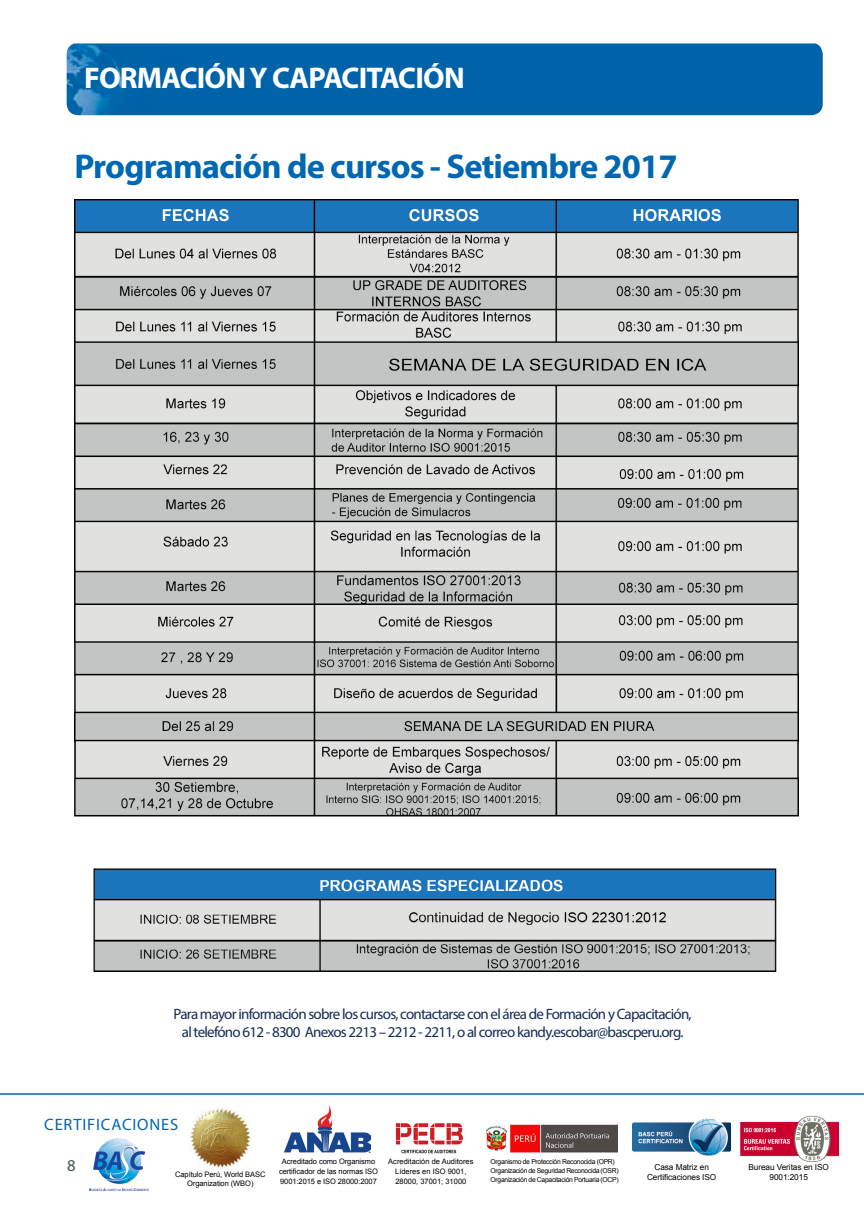
<style>
.page{position:relative;width:864px;height:1212px;background:#fff}
.page>*{position:absolute;margin:0;border:0;box-sizing:border-box;transform-origin:0 0}
.t1{font:700 34.5px "Myriad Pro";letter-spacing:-.025em;color:#0067b2}
.t2{font:700 30px "Myriad Pro";letter-spacing:-.025em;color:#fff}
.t3{font:16.5px "Myriad Pro";letter-spacing:.05em;color:#0067b2}
.t4{font:16.5px "Myriad Pro";color:#3e5052}
.t5{font:15px/18px "Myriad Pro";letter-spacing:-.05em;color:#162b57;text-align:center}
.t6{font:8.25px/10.5px "Arial";letter-spacing:-.01em;color:#000;text-align:center}
.t7{font:7.5px/9.8px "Arial";letter-spacing:-.01em;color:#000;text-align:center}
.t8{font:6.75px/9px "Arial";letter-spacing:-.04em;color:#000}
</style>
<div class="page">
<div style="left:67px;top:43px;width:755px;height:72px;background:#0062a8"></div>
<img style="left:395px;top:1123px;width:68px;height:31px">
<img style="left:740px;top:1115px;width:97px;height:46px">
<img style="left:284px;top:1105px;width:86px;height:48px">
<img style="left:486px;top:1124px;width:130px;height:30px">
<img style="left:190px;top:1107px;width:61px;height:61px">
<img style="left:632px;top:1118px;width:98px;height:38px">
<img style="left:89px;top:1138px;width:60px;height:52px">
<hr style="left:0;top:1093px;width:863px;height:2px;background:#0062a8">
<img style="left:74px;top:200px;width:723px;height:617px">
<img style="left:93px;top:868px;width:684px;height:104px">
<h2 class="t2" style="left:84px;top:59px;width:382px">FORMACIÓN Y CAPACITACIÓN</h2>
<h1 class="t1" style="left:74px;top:144px;width:604px">Programación de cursos - Setiembre 2017</h1>
<h3 class="t5" style="left:173px;top:1005px;width:519px">Para mayor información sobre los cursos, contactarse con el área de Formación y Capacitación, al telefóno 612 - 8300 Anexos 2213 – 2212 - 2211, o al correo kandy.escobar@bascperu.org.</h3>
<h3 class="t3" style="left:44px;top:1114px;width:135px">CERTIFICACIONES</h3>
<h3 class="t4" style="left:67px;top:1155px;width:10px">8</h3>
<p class="t7" style="left:175px;top:1169px;width:92px">Capítulo Perú, World BASC<br>Organization (WBO)</p>
<p class="t7" style="left:279px;top:1157px;width:100px">Acreditado como Organismo certificador de las normas ISO<br>9001:2015 e ISO 28000:2007</p>
<p class="t7" style="left:388px;top:1157px;width:87px">Acreditación de Auditores<br>Líderes en ISO 9001,<br>28000, 37001; 31000</p>
<p class="t6" style="left:748px;top:1161px;width:82px">Bureau Veritas en ISO<br>9001:2015</p>
<p class="t8" style="left:490px;top:1157px;width:129px">Organismo de Protección Reconocida (OPR)<br>Organización de Seguridad Reconocida (OSR)<br>Organización de Capacitación Portuaria (OCP)</p>
<p class="t6" style="left:646px;top:1162px;width:71px">Casa Matriz en<br>Certificaciones ISO</p>
</div>
